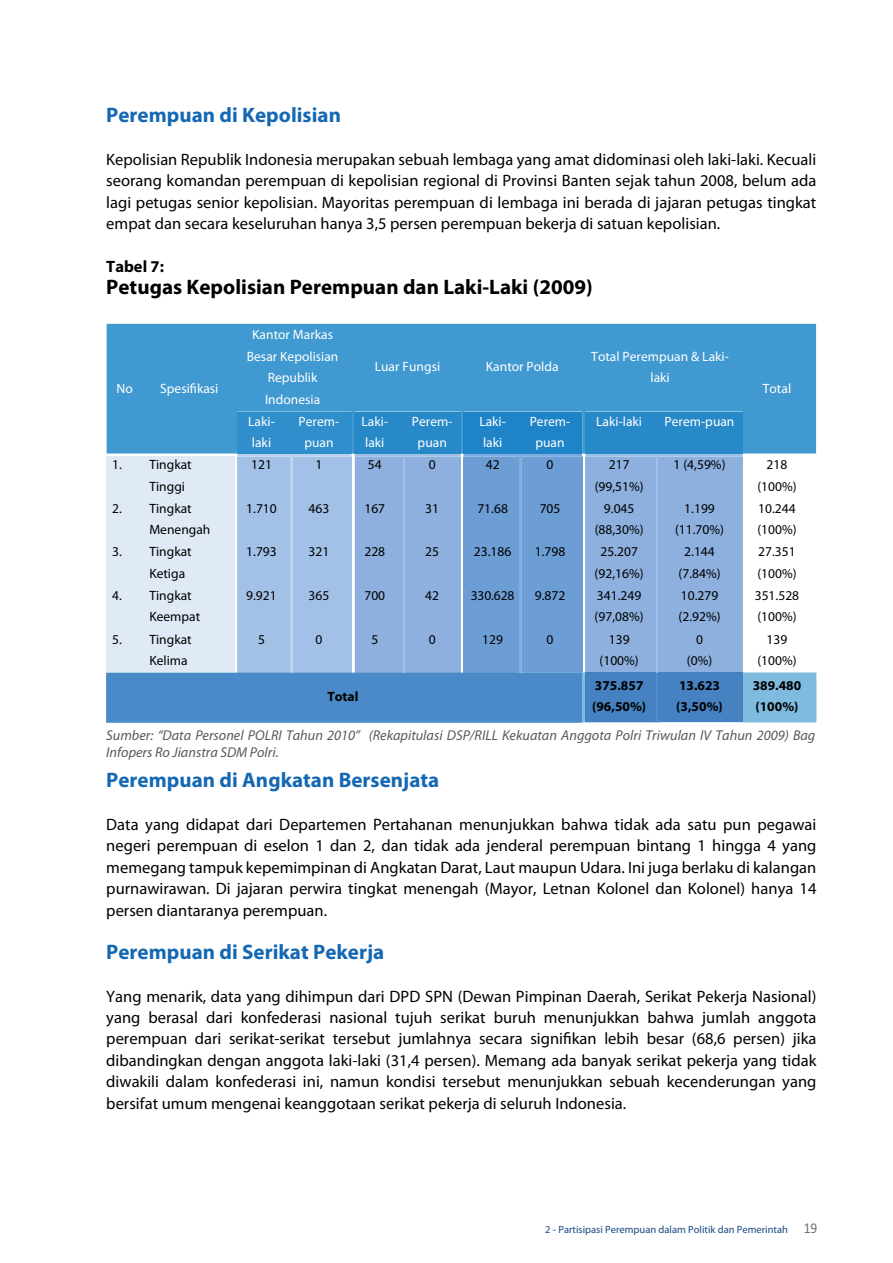
<style>
.page{position:relative;width:893px;height:1263px;background:#fff}
.page>*{position:absolute;margin:0;border:0;box-sizing:border-box;transform-origin:0 0}
.t1{font:700 21px "Myriad Pro";color:#1468b3}
.t2{font:700 21px "Myriad Pro";color:#000}
.t3{font:16.5px/21.5px "Myriad Pro";color:#000;text-align:justify}
.t4{font:700 16.5px "Myriad Pro";color:#000}
.t5{font:italic 14.25px/17.1px "Myriad Pro";color:#58595b}
.t6{font:13.5px/21.5px "Myriad Pro";color:#000}
.t7{font:13.5px/21.5px "Myriad Pro";color:#fff;text-align:center}
.t8{font:700 13.5px/21.5px "Myriad Pro";color:#000}
.t9{font:10.5px "Myriad Pro";color:#184785}
.s1{font-family:"Calibri";font-size:15px;color:#6d6f71}
</style>
<div class="page">
<div style="left:107px;top:324px;width:709px;height:130px;background:#4099d0"></div>
<div style="left:237px;top:412px;width:114px;height:42px;background:#2f8ecb"></div>
<div style="left:463px;top:412px;width:119px;height:42px;background:#1f84c7"></div>
<div style="left:355px;top:412px;width:106px;height:42px;background:#2889c9"></div>
<div style="left:585px;top:412px;width:158px;height:42px;background:#2889c9"></div>
<svg style="left:106px;top:454px;width:710px;height:268px"></svg>
<div style="left:585px;top:672px;width:70px;height:50px;background:#4681c2"></div>
<div style="left:659px;top:672px;width:84px;height:50px;background:#4681c2"></div>
<p class="t1" style="left:106px;top:107px;width:236px">Perempuan di Kepolisian</p>
<p class="t3" style="left:106px;top:150px;width:712px">Kepolisian Republik Indonesia merupakan sebuah lembaga yang amat didominasi oleh laki-laki. Kecuali seorang komandan perempuan di kepolisian regional di Provinsi Banten sejak tahun 2008, belum ada lagi petugas senior kepolisian. Mayoritas perempuan di lembaga ini berada di jajaran petugas tingkat empat dan secara keseluruhan hanya 3,5 persen perempuan bekerja di satuan kepolisian.</p>
<p class="t4" style="left:106px;top:260px;width:59px">Tabel 7:</p>
<p class="t2" style="left:106px;top:279px;width:488px">Petugas Kepolisian Perempuan dan Laki-Laki (2009)</p>
<p class="t7" style="left:117px;top:379px;width:18px">No</p>
<p class="t7" style="left:160px;top:379px;width:60px">Spesifikasi</p>
<p class="t7" style="left:247px;top:325px;width:93px">Kantor Markas<br>Besar Kepolisian<br>Republik<br>Indonesia</p>
<p class="t7" style="left:375px;top:357px;width:67px">Luar Fungsi</p>
<p class="t7" style="left:486px;top:357px;width:74px">Kantor Polda</p>
<p class="t7" style="left:591px;top:346px;width:139px">Total Perempuan &amp; Laki&shy;laki</p>
<p class="t7" style="left:248px;top:411px;width:28px;text-align:left">Laki&shy;laki</p>
<p class="t7" style="left:299px;top:411px;width:42px">Perem&shy;puan</p>
<p class="t7" style="left:361px;top:411px;width:28px;text-align:left">Laki&shy;laki</p>
<p class="t7" style="left:412px;top:411px;width:42px">Perem&shy;puan</p>
<p class="t7" style="left:479px;top:411px;width:28px;text-align:left">Laki&shy;laki</p>
<p class="t7" style="left:530px;top:411px;width:42px">Perem&shy;puan</p>
<p class="t7" style="left:596px;top:411px;width:47px">Laki-laki</p>
<p class="t7" style="left:665px;top:411px;width:71px">Perem-puan</p>
<p class="t7" style="left:763px;top:379px;width:30px">Total</p>
<p class="t6" style="left:149px;top:455px;width:44px;text-indent:-37px">1. Tingkat<br>Tinggi</p>
<p class="t6" style="left:251px;top:455px;width:22px">121</p>
<p class="t6" style="left:315px;top:455px;width:8px">1</p>
<p class="t6" style="left:368px;top:455px;width:15px">54</p>
<p class="t6" style="left:429px;top:455px;width:8px">0</p>
<p class="t6" style="left:486px;top:455px;width:15px">42</p>
<p class="t6" style="left:547px;top:455px;width:8px">0</p>
<p class="t6" style="left:595px;top:455px;width:51px;text-align:center">217 (99,51%)</p>
<p class="t6" style="left:673px;top:455px;width:53px">1 (4,59%)</p>
<p class="t6" style="left:757px;top:455px;width:41px;text-align:center">218 (100%)</p>
<p class="t6" style="left:149px;top:498px;width:63px;text-indent:-37px">2. Tingkat<br>Menengah</p>
<p class="t6" style="left:246px;top:498px;width:32px">1.710</p>
<p class="t6" style="left:308px;top:498px;width:22px">463</p>
<p class="t6" style="left:364px;top:498px;width:22px">167</p>
<p class="t6" style="left:425px;top:498px;width:15px">31</p>
<p class="t6" style="left:477px;top:498px;width:32px">71.68</p>
<p class="t6" style="left:540px;top:498px;width:22px">705</p>
<p class="t6" style="left:595px;top:498px;width:51px;text-align:center">9.045 (88,30%)</p>
<p class="t6" style="left:675px;top:498px;width:51px;text-align:center">1.199 (11.70%)</p>
<p class="t6" style="left:757px;top:498px;width:41px">10.244 (100%)</p>
<p class="t6" style="left:149px;top:542px;width:44px;text-indent:-37px">3. Tingkat<br>Ketiga</p>
<p class="t6" style="left:246px;top:542px;width:32px">1.793</p>
<p class="t6" style="left:308px;top:542px;width:22px">321</p>
<p class="t6" style="left:364px;top:542px;width:22px">228</p>
<p class="t6" style="left:425px;top:542px;width:15px">25</p>
<p class="t6" style="left:474px;top:542px;width:39px">23.186</p>
<p class="t6" style="left:535px;top:542px;width:32px">1.798</p>
<p class="t6" style="left:595px;top:542px;width:51px;text-align:center">25.207 (92,16%)</p>
<p class="t6" style="left:678px;top:542px;width:44px;text-align:center">2.144 (7.84%)</p>
<p class="t6" style="left:757px;top:542px;width:41px">27.351 (100%)</p>
<p class="t6" style="left:149px;top:586px;width:52px;text-indent:-37px">4. Tingkat<br>Keempat</p>
<p class="t6" style="left:246px;top:586px;width:32px">9.921</p>
<p class="t6" style="left:308px;top:586px;width:22px">365</p>
<p class="t6" style="left:364px;top:586px;width:22px">700</p>
<p class="t6" style="left:425px;top:586px;width:15px">42</p>
<p class="t6" style="left:471px;top:586px;width:45px">330.628</p>
<p class="t6" style="left:535px;top:586px;width:32px">9.872</p>
<p class="t6" style="left:595px;top:586px;width:51px">341.249 (97,08%)</p>
<p class="t6" style="left:678px;top:586px;width:44px">10.279 (2.92%)</p>
<p class="t6" style="left:755px;top:586px;width:46px">351.528 (100%)</p>
<p class="t6" style="left:112px;top:629px;width:81px;text-align:right">5. Tingkat<br>Kelima</p>
<p class="t6" style="left:258px;top:629px;width:8px">5</p>
<p class="t6" style="left:315px;top:629px;width:8px">0</p>
<p class="t6" style="left:371px;top:629px;width:8px">5</p>
<p class="t6" style="left:429px;top:629px;width:8px">0</p>
<p class="t6" style="left:482px;top:629px;width:22px">129</p>
<p class="t6" style="left:546px;top:629px;width:8px">0</p>
<p class="t6" style="left:599px;top:629px;width:41px;text-align:center">139 (100%)</p>
<p class="t6" style="left:687px;top:629px;width:27px;text-align:center">0 (0%)</p>
<p class="t6" style="left:757px;top:629px;width:41px;text-align:center">139 (100%)</p>
<p class="t8" style="left:327px;top:686px;width:33px">Total</p>
<p class="t8" style="left:592px;top:676px;width:56px">375.857 (96,50%)</p>
<p class="t8" style="left:676px;top:676px;width:48px">13.623 (3,50%)</p>
<p class="t8" style="left:753px;top:676px;width:50px">389.480 (100%)</p>
<p class="t5" style="left:106px;top:728px;width:711px">Sumber: “Data Personel POLRI Tahun 2010” (Rekapitulasi DSP/RILL Kekuatan Anggota Polri Triwulan IV Tahun 2009) Bag<br>Infopers Ro Jianstra SDM Polri.</p>
<p class="t1" style="left:106px;top:772px;width:335px">Perempuan di Angkatan Bersenjata</p>
<p class="t3" style="left:106px;top:815px;width:712px">Data yang didapat dari Departemen Pertahanan menunjukkan bahwa tidak ada satu pun pegawai negeri perempuan di eselon 1 dan 2, dan tidak ada jenderal perempuan bintang 1 hingga 4 yang memegang tampuk kepemimpinan di Angkatan Darat, Laut maupun Udara. Ini juga berlaku di kalangan purnawirawan. Di jajaran perwira tingkat menengah (Mayor, Letnan Kolonel dan Kolonel) hanya 14 persen diantaranya perempuan.</p>
<p class="t1" style="left:106px;top:944px;width:280px">Perempuan di Serikat Pekerja</p>
<p class="t3" style="left:106px;top:986px;width:712px">Yang menarik, data yang dihimpun dari DPD SPN (Dewan Pimpinan Daerah, Serikat Pekerja Nasional) yang berasal dari konfederasi nasional tujuh serikat buruh menunjukkan bahwa jumlah anggota perempuan dari serikat-serikat tersebut jumlahnya secara signifikan lebih besar (68,6 persen) jika dibandingkan dengan anggota laki-laki (31,4 persen). Memang ada banyak serikat pekerja yang tidak diwakili dalam konfederasi ini, namun kondisi tersebut menunjukkan sebuah kecenderungan yang bersifat umum mengenai keanggotaan serikat pekerja di seluruh Indonesia.</p>
<p class="t9" style="left:545px;top:1226px;width:274px">2 - Partisipasi Perempuan dalam Politik dan Pemerintah <span class="s1">19</span></p>
</div>
